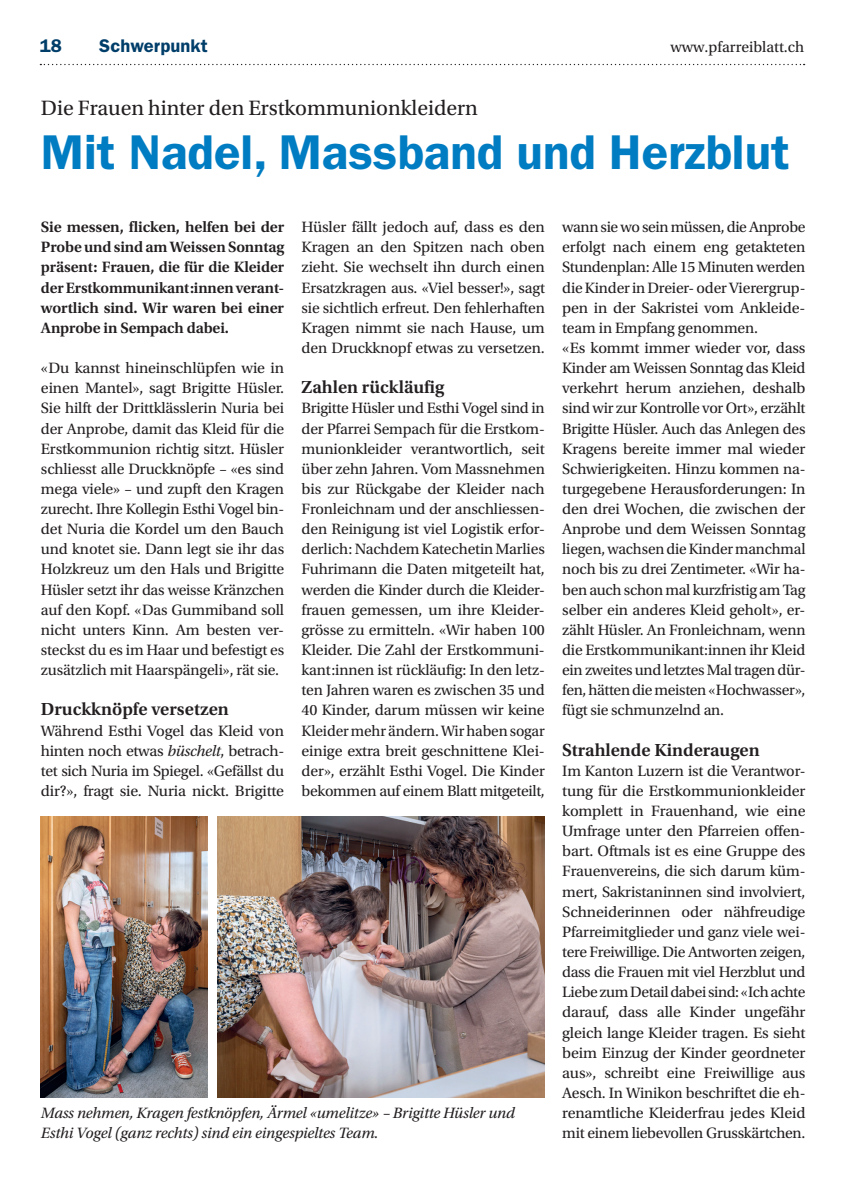
<style>
.page{position:relative;width:844px;height:1191px;background:#fff}
.page>*{position:absolute;margin:0;border:0;box-sizing:border-box;transform-origin:0 0}
.t1{font:600 49px "ITC Franklin Gothic Std";color:#007cc2}
.t2{font:21.88px "Utopia Std";color:#231f20}
.t3{font:600 18.38px "Utopia Std";color:#231f20}
.t4{font:600 18.38px "ITC Franklin Gothic Std";letter-spacing:.005em;color:#003e6a}
.t5{font:600 18.38px "ITC Franklin Gothic Std";letter-spacing:.005em;color:#003667}
.t6{font:15.75px/20.1px "Utopia Std";letter-spacing:-.015em;color:#231f20;text-align:justify}
.t7{font:600 15.75px/20.1px "Utopia Std";letter-spacing:-.01em;color:#231f20;text-align:justify}
.t8{font:italic 15.75px/20.1px "Utopia Std";letter-spacing:-.01em;color:#231f20}
.s1{font-style:italic}
</style>
<div class="page">
<svg style="left:40px;top:64px;width:764px;height:1px"></svg>
<img style="left:217px;top:816px;width:327px;height:281px">
<img style="left:41px;top:816px;width:166px;height:281px">
<p class="t5" style="left:41px;top:35px;width:13px">2</p>
<p class="t5" style="left:89px;top:35px;width:110px">Schwerpunkt</p>
<p class="t4" style="left:40px;top:35px;width:24px">18</p>
<p class="t4" style="left:99px;top:35px;width:110px">Schwerpunkt</p>
<p class="t6" style="left:670px;top:37px;width:135px">www.pfarreiblatt.ch</p>
<h2 class="t2" style="left:41px;top:96px;width:438px">Die Frauen hinter den Erstkommunionkleidern</h2>
<h1 class="t1" style="left:41px;top:123px;width:750px">Mit Nadel, Massband und Herzblut</h1>
<p class="t7" style="left:41px;top:217px;width:245px">Sie messen, flicken, helfen bei der Probe und sind am Weissen Sonntag präsent: Frauen, die für die Kleider der Erstkommunikant:innen verant&shy;wortlich sind. Wir waren bei einer Anprobe in Sempach dabei.</p>
<p class="t6" style="left:41px;top:358px;width:245px">«Du kannst hineinschlüpfen wie in einen Mantel», sagt Brigitte Hüsler.<br>Sie hilft der Drittklässlerin Nuria bei der Anprobe, damit das Kleid für die Erstkommunion richtig sitzt. Hüsler schliesst alle Druckknöpfe – «es sind mega viele» – und zupft den Kragen zurecht. Ihre Kollegin Esthi Vogel bin&shy;det Nuria die Kordel um den Bauch und knotet sie. Dann legt sie ihr das Holzkreuz um den Hals und Brigitte Hüsler setzt ihr das weisse Kränzchen auf den Kopf. «Das Gummiband soll nicht unters Kinn. Am besten ver&shy;steckst du es im Haar und befestigt es zusätzlich mit Haarspängeli», rät sie.</p>
<p class="t3" style="left:41px;top:699px;width:189px">Druckknöpfe versetzen</p>
<p class="t6" style="left:41px;top:720px;width:245px">Während Esthi Vogel das Kleid von hinten noch etwas <span class="s1">büschelt</span>, betrach&shy;tet sich Nuria im Spiegel. «Gefällst du dir?», fragt sie. Nuria nickt. Brigitte</p>
<p class="t6" style="left:301px;top:217px;width:245px">Hüsler fällt jedoch auf, dass es den Kragen an den Spitzen nach oben zieht. Sie wechselt ihn durch einen Ersatzkragen aus. «Viel besser!», sagt sie sichtlich erfreut. Den fehlerhaften Kragen nimmt sie nach Hause, um den Druckknopf etwas zu versetzen.</p>
<p class="t3" style="left:301px;top:377px;width:144px">Zahlen rückläufig</p>
<p class="t6" style="left:301px;top:398px;width:245px">Brigitte Hüsler und Esthi Vogel sind in der Pfarrei Sempach für die Erstkom&shy;munionkleider verantwortlich, seit über zehn Jahren. Vom Massnehmen bis zur Rückgabe der Kleider nach Fronleichnam und der anschliessen&shy;den Reinigung ist viel Logistik erfor&shy;derlich: Nachdem Katechetin Marlies Fuhrimann die Daten mitgeteilt hat, werden die Kinder durch die Kleider&shy;frauen gemessen, um ihre Kleider&shy;grösse zu ermitteln. «Wir haben 100<br>Kleider. Die Zahl der Erstkommuni&shy;kant:innen ist rückläufig: In den letz&shy;ten Jahren waren es zwischen 35 und 40 Kinder, darum müssen wir keine Kleider mehr ändern. Wir haben sogar einige extra breit geschnittene Klei&shy;der», erzählt Esthi Vogel. Die Kinder bekommen auf einem Blatt mitgeteilt,</p>
<p class="t8" style="left:41px;top:1103px;width:475px">Mass nehmen, Kragen festknöpfen, Ärmel «umelitze» – Brigitte Hüsler und<br>Esthi Vogel (ganz rechts) sind ein eingespieltes Team.</p>
<p class="t6" style="left:562px;top:217px;width:245px;text-align:left">wann sie wo sein müssen, die Anprobe erfolgt nach einem eng getakteten Stundenplan: Alle 15 Minuten werden die Kinder in Dreier- oder Vierergrup&shy;pen in der Sakristei vom Ankleide&shy;team in Empfang genommen.<br>«Es kommt immer wieder vor, dass Kinder am Weissen Sonntag das Kleid verkehrt herum anziehen, deshalb sind wir zur Kontrolle vor Ort», erzählt Brigitte Hüsler. Auch das Anlegen des Kragens bereite immer mal wieder Schwierigkeiten. Hinzu kommen na&shy;turgegebene Herausforderungen: In den drei Wochen, die zwischen der Anprobe und dem Weissen Sonntag liegen, wachsen die Kinder manchmal noch bis zu drei Zentimeter. «Wir ha&shy;ben auch schon mal kurzfristig am Tag selber ein anderes Kleid geholt», er&shy;zählt Hüsler. An Fronleichnam, wenn die Erstkommunikant:innen ihr Kleid ein zweites und letztes Mal tragen dür&shy;fen, hätten die meisten «Hochwasser», fügt sie schmunzelnd an.</p>
<p class="t3" style="left:562px;top:739px;width:199px">Strahlende Kinderaugen</p>
<p class="t6" style="left:562px;top:761px;width:245px">Im Kanton Luzern ist die Verantwor&shy;tung für die Erstkommunionkleider komplett in Frauenhand, wie eine Umfrage unter den Pfarreien offen&shy;bart. Oftmals ist es eine Gruppe des Frauenvereins, die sich darum küm&shy;mert, Sakristaninnen sind involviert, Schneiderinnen oder nähfreudige Pfarreimitglieder und ganz viele wei&shy;tere Freiwillige. Die Antworten zeigen, dass die Frauen mit viel Herzblut und Liebe zum Detail dabei sind: «Ich achte darauf, dass alle Kinder ungefähr gleich lange Kleider tragen. Es sieht beim Einzug der Kinder geordneter aus», schreibt eine Freiwillige aus Aesch. In Winikon beschriftet die eh&shy;renamtliche Kleiderfrau jedes Kleid mit einem liebevollen Grusskärtchen.</p>
</div>
